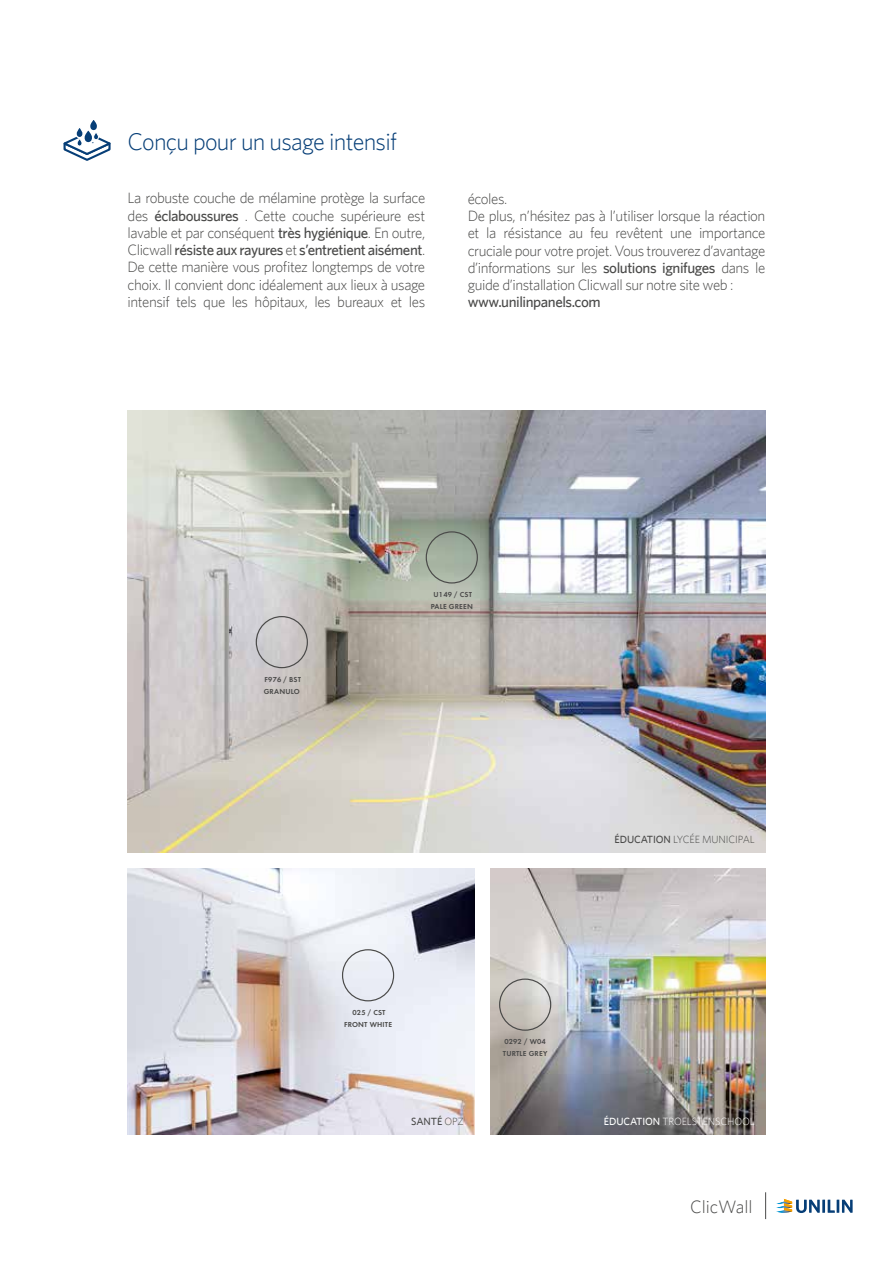
<style>
.page{position:relative;width:893px;height:1263px;background:#fff}
.page>*{position:absolute;margin:0;border:0;box-sizing:border-box;transform-origin:0 0}
.t1{font:300 24.15px "Whitney";letter-spacing:-.03em;color:#063e77}
.t2{font:300 18px "Whitney";color:#4a4a49}
.t3{font:300 15px/17.2px "Whitney";letter-spacing:-.03em;color:#4a4a49;text-align:justify}
.t4{font:500 15px "Whitney";letter-spacing:-.03em;color:#4a4a49}
.t5{font:300 10.5px "Whitney";letter-spacing:-.01em;color:#fff}
.t6{font:300 10.5px "Whitney";letter-spacing:-.01em;color:#4a4a49}
.t7{font:500 10.5px "Whitney";letter-spacing:-.01em;color:#4a4a49}
.t8{font:600 7.5px/12px "Futura Round";letter-spacing:.02em;color:#4a4a49;text-align:center}
.s1{font-weight:500}
.s2{font-weight:300}
</style>
<div class="page">
<svg style="left:776px;top:1199px;width:77px;height:14px"></svg>
<svg style="left:765px;top:1192px;width:1px;height:27px"></svg>
<svg style="left:63px;top:120px;width:48px;height:41px"></svg>
<img style="left:128px;top:868px;width:347px;height:267px">
<img style="left:128px;top:410px;width:637px;height:442px">
<div style="left:342px;top:949px;width:52px;height:52px;border:1px solid #4a4a49;border-radius:50%"></div>
<div style="left:426px;top:531px;width:52px;height:52px;border:1px solid #4a4a49;border-radius:50%"></div>
<div style="left:256px;top:616px;width:52px;height:52px;border:1px solid #4a4a49;border-radius:50%"></div>
<img style="left:491px;top:868px;width:274px;height:266px">
<div style="left:499px;top:978px;width:52px;height:53px;border:1px solid #4a4a49;border-radius:50%"></div>
<h1 class="t1" style="left:128px;top:128px;width:271px">Conçu pour un usage intensif</h1>
<p class="t3" style="left:128px;top:189px;width:299px">La robuste couche de mélamine protège la surface des <span class="s1">éclaboussures</span> . Cette couche supérieure est lavable et par conséquent <span class="s1">très hygiénique</span>. En outre, Clicwall <span class="s1">résiste aux rayures</span> et <span class="s1">s’entretient aisément</span>.<br>De cette manière vous profitez longtemps de votre choix. Il convient donc idéalement aux lieux à usage intensif tels que les hôpitaux, les bureaux et les</p>
<p class="t3" style="left:468px;top:190px;width:299px;text-align:left">écoles.<br>De plus, n’hésitez pas à l’utiliser lorsque la réaction et la résistance au feu revêtent une importance cruciale pour votre projet. Vous trouverez d’avantage d’informations sur les <span class="s1">solutions ignifuges</span> dans le guide d’installation Clicwall sur notre site web :</p>
<p class="t4" style="left:468px;top:293px;width:134px">www.unilinpanels.com</p>
<p class="t8" style="left:264px;top:673px;width:39px;text-align:left">F976 / BST<br>GRANULO</p>
<p class="t8" style="left:431px;top:588px;width:44px">U149 / CST<br>PALE GREEN</p>
<p class="t6" style="left:615px;top:833px;width:142px"><span class="s1">ÉDUCATION</span> LYCÉE MUNICIPAL</p>
<p class="t8" style="left:344px;top:1006px;width:50px">025 / CST<br>FRONT WHITE</p>
<p class="t7" style="left:411px;top:1115px;width:54px">SANTÉ <span class="s2">OPZ</span></p>
<p class="t8" style="left:503px;top:1035px;width:46px;text-align:left">0292 / W04<br>TURTLE GREY</p>
<p class="t5" style="left:604px;top:1115px;width:152px"><span class="s1">ÉDUCATION</span> TROELSTENSCHOOL</p>
<p class="t2" style="left:690px;top:1196px;width:64px">ClicWall</p>
</div>
